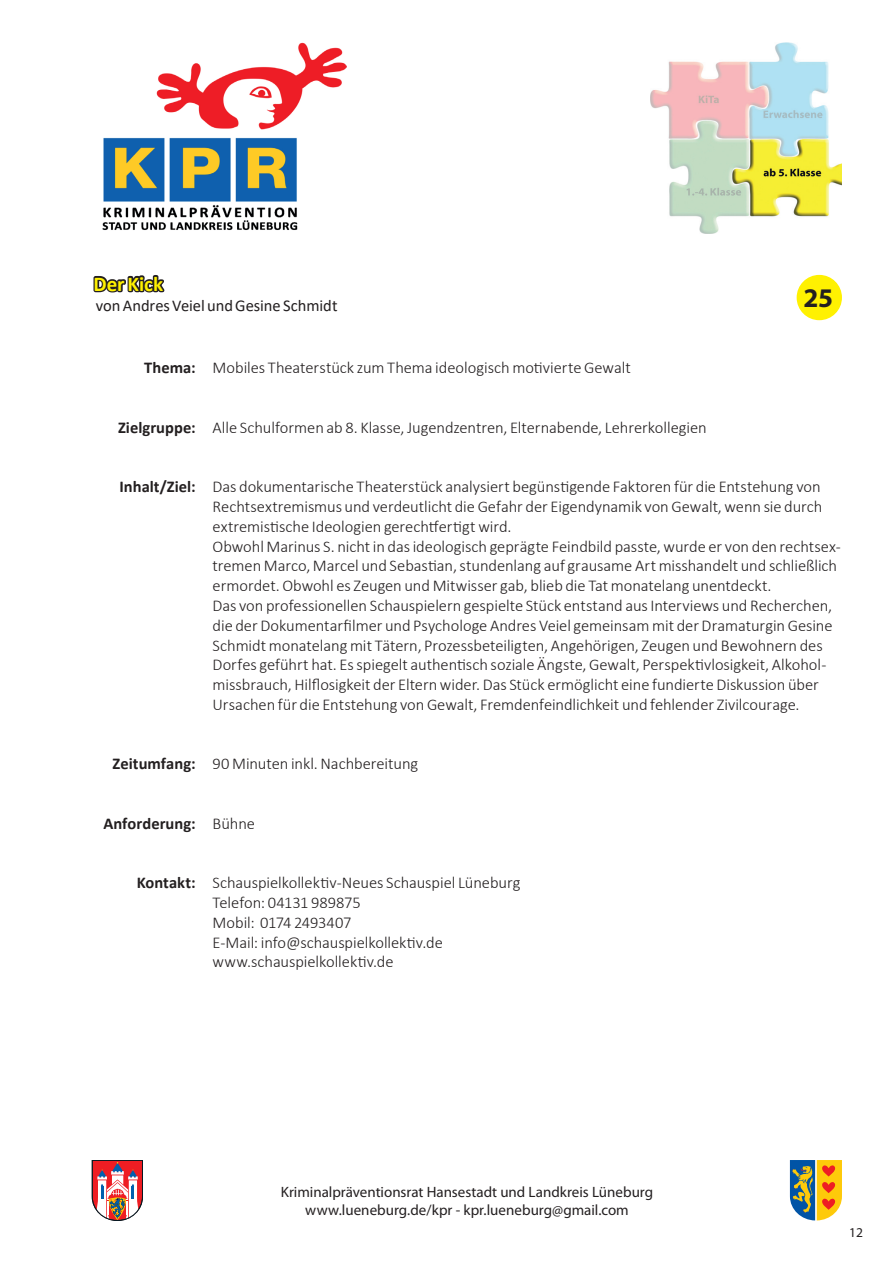
<style>
.page{position:relative;width:893px;height:1263px;background:#fff}
.page>*{position:absolute;margin:0;border:0;box-sizing:border-box;transform-origin:0 0}
.t1{font:700 27px "Myriad Pro";color:#231f20}
.Headline{font:700 21px "Calibri";color:#fff101}
.Fließtext_o__Einzug{font:300 16.5px/19.8px "Calibri";letter-spacing:-.005em;color:#231f20}
.Zwischenüberschrift{font:700 16.5px "Calibri";color:#231f20}
.Headline-2{font:16.5px "Calibri";color:#231f20}
.t2{font:15px/18px "Myriad Pro";color:#231f20;text-align:center}
.t3{font:13.5px "Myriad Pro";color:#231f20}
</style>
<div class="page">
<img style="left:102px;top:43px;width:244px;height:187px">
<svg style="left:790px;top:1160px;width:52px;height:60px;background:#ab9a59"></svg>
<svg style="left:92px;top:1160px;width:51px;height:60px"></svg>
<img style="left:651px;top:43px;width:191px;height:191px">
<svg style="left:93px;top:275px;width:72px;height:18px"></svg>
<div style="left:797px;top:276px;width:44px;height:43px;background:#fff101;border-radius:50%"></div>
<div style="left:797px;top:275px;width:45px;height:45px;border:2px solid #fff101;border-radius:50%"></div>
<p class="Headline" style="left:94px;top:269px;width:71px">Der Kick</p>
<p class="Headline-2" style="left:96px;top:294px;width:243px">von Andres Veiel und Gesine Schmidt</p>
<p class="t1" style="left:804px;top:280px;width:31px">25</p>
<p class="Zwischenüberschrift" style="left:144px;top:356px;width:53px">Thema:</p>
<p class="Fließtext_o__Einzug" style="left:213px;top:358px;width:420px">Mobiles Theaterstück zum Thema ideologisch motivierte Gewalt</p>
<p class="Zwischenüberschrift" style="left:118px;top:416px;width:79px">Zielgruppe:</p>
<p class="Fließtext_o__Einzug" style="left:213px;top:417px;width:496px">Alle Schulformen ab 8. Klasse, Jugendzentren, Elternabende, Lehrerkollegien</p>
<p class="Zwischenüberschrift" style="left:120px;top:475px;width:78px">Inhalt/Ziel:</p>
<p class="Fließtext_o__Einzug" style="left:213px;top:477px;width:611px;text-align:justify">Das dokumentarische Theaterstück analysiert begünstigende Faktoren für die Entstehung von Rechtsextremismus und verdeutlicht die Gefahr der Eigendynamik von Gewalt, wenn sie durch extremistische Ideologien gerechtfertigt wird.</p>
<p class="Fließtext_o__Einzug" style="left:213px;top:536px;width:630px">Obwohl Marinus S. nicht in das ideologisch geprägte Feindbild passte, wurde er von den rechtsex&shy;tremen Marco, Marcel und Sebastian, stundenlang auf grausame Art misshandelt und schließlich ermordet. Obwohl es Zeugen und Mitwisser gab, blieb die Tat monatelang unentdeckt.</p>
<p class="Fließtext_o__Einzug" style="left:213px;top:595px;width:622px">Das von professionellen Schauspielern gespielte Stück entstand aus Interviews und Recherchen, die der Dokumentarfilmer und Psychologe Andres Veiel gemeinsam mit der Dramaturgin Gesine Schmidt monatelang mit Tätern, Prozessbeteiligten, Angehörigen, Zeugen und Bewohnern des Dorfes geführt hat. Es spiegelt authentisch soziale Ängste, Gewalt, Perspektivlosigkeit, Alkohol&shy;missbrauch, Hilflosigkeit der Eltern wider. Das Stück ermöglicht eine fundierte Diskussion über Ursachen für die Entstehung von Gewalt, Fremdenfeindlichkeit und fehlender Zivilcourage.</p>
<p class="Zwischenüberschrift" style="left:113px;top:752px;width:84px">Zeitumfang:</p>
<p class="Fließtext_o__Einzug" style="left:213px;top:754px;width:207px">90 Minuten inkl. Nachbereitung</p>
<p class="Zwischenüberschrift" style="left:103px;top:812px;width:94px">Anforderung:</p>
<p class="Fließtext_o__Einzug" style="left:213px;top:813px;width:44px">Bühne</p>
<p class="Zwischenüberschrift" style="left:137px;top:871px;width:60px">Kontakt:</p>
<p class="Fließtext_o__Einzug" style="left:213px;top:873px;width:309px">Schauspielkollektiv-Neues Schauspiel Lüneburg</p>
<p class="Fließtext_o__Einzug" style="left:213px;top:892px;width:150px">Telefon: 04131 989875<br>Mobil: 0174 2493407</p>
<p class="Fließtext_o__Einzug" style="left:213px;top:932px;width:232px">E-Mail: info@schauspielkollektiv.de</p>
<p class="Fließtext_o__Einzug" style="left:213px;top:952px;width:183px">www.schauspielkollektiv.de</p>
<p class="t2" style="left:281px;top:1183px;width:374px">Kriminalpräventionsrat Hansestadt und Landkreis Lüneburg www.lueneburg.de/kpr - kpr.lueneburg@gmail.com</p>
<p class="t3" style="left:849px;top:1224px;width:15px">12</p>
</div>
